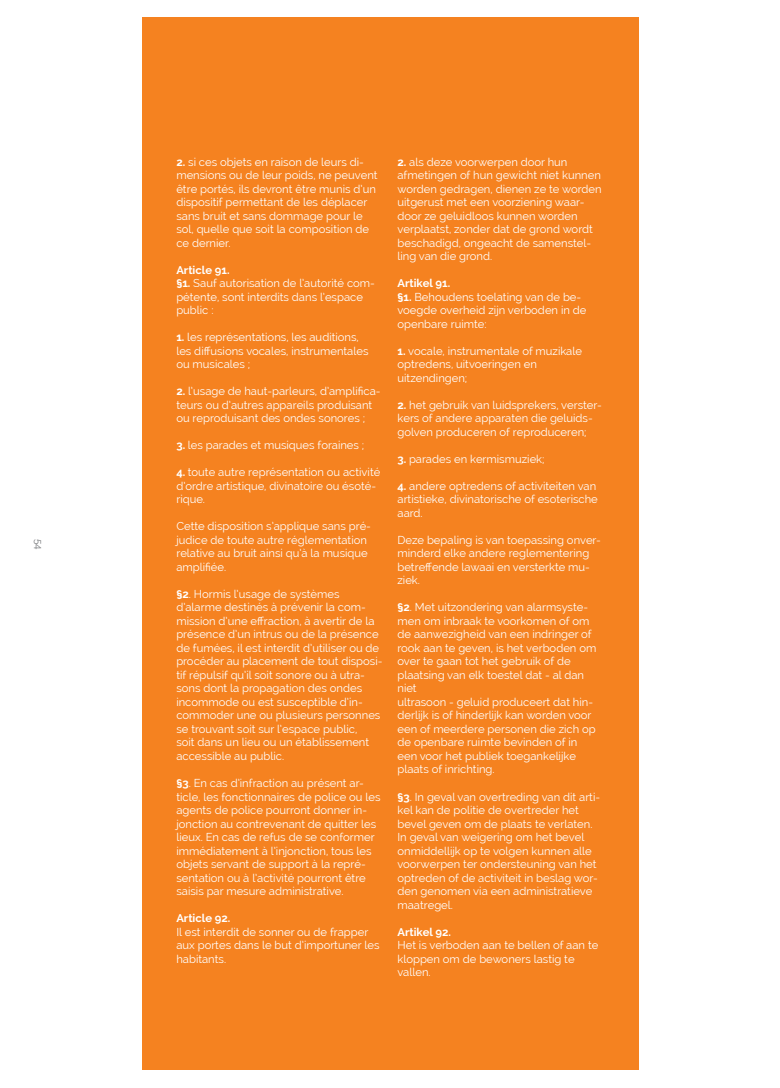
<style>
.page{position:relative;width:780px;height:1088px;background:#fff}
.page>*{position:absolute;margin:0;border:0;box-sizing:border-box;transform-origin:0 0}
.t1{font:11.25px/13.5px "Raleway";color:#fff}
.t2{font:700 11.25px "Raleway";color:#fff}
.t3{font:10px "Raleway";color:#76787b}
.s1{font-weight:700}
</style>
<div class="page">
<div style="left:142px;top:18px;width:496px;height:1052px;background:#f58220"></div>
<p class="t3" style="left:45px;top:538px;width:12px;rotate:90deg">54</p>
<p class="t1" style="left:176px;top:155px;width:203px"><span class="s1">2.</span> si ces objets en raison de leurs di&shy;mensions ou de leur poids, ne peuvent être portés, ils devront être munis d’un dispositif permettant de les déplacer sans bruit et sans dommage pour le sol, quelle que soit la composition de ce dernier.</p>
<p class="t2" style="left:176px;top:263px;width:55px">Article 91.</p>
<p class="t1" style="left:176px;top:277px;width:200px"><span class="s1">§1.</span> Sauf autorisation de l’autorité com&shy;pétente, sont interdits dans l’espace public :</p>
<p class="t1" style="left:176px;top:331px;width:184px"><span class="s1">1.</span> les représentations, les auditions,</p>
<p class="t1" style="left:176px;top:344px;width:194px">les diffusions vocales, instrumentales ou musicales ;</p>
<p class="t1" style="left:176px;top:385px;width:206px"><span class="s1">2.</span> l’usage de haut-parleurs, d’amplifica&shy;teurs ou d’autres appareils produisant ou reproduisant des ondes sonores ;</p>
<p class="t1" style="left:176px;top:439px;width:189px"><span class="s1">3.</span> les parades et musiques foraines ;</p>
<p class="t1" style="left:176px;top:466px;width:205px"><span class="s1">4.</span> toute autre représentation ou activité d’ordre artistique, divinatoire ou ésoté&shy;rique.</p>
<p class="t1" style="left:176px;top:520px;width:196px">Cette disposition s’applique sans pré&shy;judice de toute autre réglementation relative au bruit ainsi qu’à la musique amplifiée.</p>
<p class="t1" style="left:176px;top:587px;width:204px"><span class="s1">§2</span>. Hormis l’usage de systèmes d’alarme destinés à prévenir la com&shy;mission d’une effraction, à avertir de la présence d’un intrus ou de la présence de fumées, il est interdit d’utiliser ou de</p>
<p class="t1" style="left:176px;top:655px;width:207px">procéder au placement de tout disposi&shy;tif répulsif qu’il soit sonore ou à utra&shy;sons dont la propagation des ondes incommode ou est susceptible d’in&shy;commoder une ou plusieurs personnes</p>
<p class="t1" style="left:176px;top:722px;width:194px">se trouvant soit sur l’espace public, soit dans un lieu ou un établissement accessible au public.</p>
<p class="t1" style="left:176px;top:776px;width:206px"><span class="s1">§3</span>. En cas d’infraction au présent ar&shy;ticle, les fonctionnaires de police ou les agents de police pourront donner in&shy;jonction au contrevenant de quitter les lieux. En cas de refus de se conformer</p>
<p class="t1" style="left:176px;top:844px;width:197px">immédiatement à l’injonction, tous les objets servant de support à la repré&shy;sentation ou à l’activité pourront être saisis par mesure administrative.</p>
<p class="t2" style="left:176px;top:911px;width:55px">Article 92.</p>
<p class="t1" style="left:176px;top:925px;width:205px">Il est interdit de sonner ou de frapper aux portes dans le but d’importuner les habitants.</p>
<p class="t1" style="left:397px;top:155px;width:205px"><span class="s1">2.</span> als deze voorwerpen door hun afmetingen of hun gewicht niet kunnen worden gedragen, dienen ze te worden uitgerust met een voorziening waar&shy;door ze geluidloos kunnen worden verplaatst, zonder dat de grond wordt beschadigd, ongeacht de samenstel&shy;ling van die grond.</p>
<p class="t2" style="left:397px;top:277px;width:54px">Artikel 91.</p>
<p class="t1" style="left:397px;top:290px;width:190px"><span class="s1">§1.</span> Behoudens toelating van de be&shy;voegde overheid zijn verboden in de</p>
<p class="t1" style="left:397px;top:317px;width:91px">openbare ruimte:</p>
<p class="t1" style="left:397px;top:344px;width:186px"><span class="s1">1.</span> vocale, instrumentale of muzikale optredens, uitvoeringen en</p>
<p class="t1" style="left:397px;top:371px;width:71px">uitzendingen;</p>
<p class="t1" style="left:397px;top:398px;width:206px"><span class="s1">2.</span> het gebruik van luidsprekers, verster&shy;kers of andere apparaten die geluids&shy;golven produceren of reproduceren;</p>
<p class="t1" style="left:397px;top:452px;width:149px"><span class="s1">3.</span> parades en kermismuziek;</p>
<p class="t1" style="left:397px;top:479px;width:202px"><span class="s1">4.</span> andere optredens of activiteiten van artistieke, divinatorische of esoterische aard.</p>
<p class="t1" style="left:397px;top:533px;width:205px">Deze bepaling is van toepassing onver&shy;minderd elke andere reglementering</p>
<p class="t1" style="left:397px;top:560px;width:194px">betreffende lawaai en versterkte mu&shy;ziek.</p>
<p class="t1" style="left:397px;top:601px;width:200px"><span class="s1">§2</span>. Met uitzondering van alarmsyste&shy;men om inbraak te voorkomen of om de aanwezigheid van een indringer of rook aan te geven, is het verboden om</p>
<p class="t1" style="left:397px;top:655px;width:188px">over te gaan tot het gebruik of de plaatsing van elk toestel dat - al dan niet</p>
<p class="t1" style="left:397px;top:695px;width:197px">ultrasoon - geluid produceert dat hin&shy;derlijk is of hinderlijk kan worden voor</p>
<p class="t1" style="left:397px;top:722px;width:200px">een of meerdere personen die zich op de openbare ruimte bevinden of in</p>
<p class="t1" style="left:397px;top:749px;width:180px">een voor het publiek toegankelijke plaats of inrichting.</p>
<p class="t1" style="left:397px;top:790px;width:204px"><span class="s1">§3</span>. In geval van overtreding van dit arti&shy;kel kan de politie de overtreder het</p>
<p class="t1" style="left:397px;top:817px;width:196px">bevel geven om de plaats te verlaten.<br>In geval van weigering om het bevel</p>
<p class="t1" style="left:397px;top:844px;width:200px">onmiddellijk op te volgen kunnen alle voorwerpen ter ondersteuning van het</p>
<p class="t1" style="left:397px;top:871px;width:202px">optreden of de activiteit in beslag wor&shy;den genomen via een administratieve</p>
<p class="t1" style="left:397px;top:898px;width:57px">maatregel.</p>
<p class="t2" style="left:397px;top:925px;width:55px">Artikel 92.</p>
<p class="t1" style="left:397px;top:938px;width:202px">Het is verboden aan te bellen of aan te kloppen om de bewoners lastig te</p>
<p class="t1" style="left:397px;top:965px;width:35px">vallen.</p>
</div>
